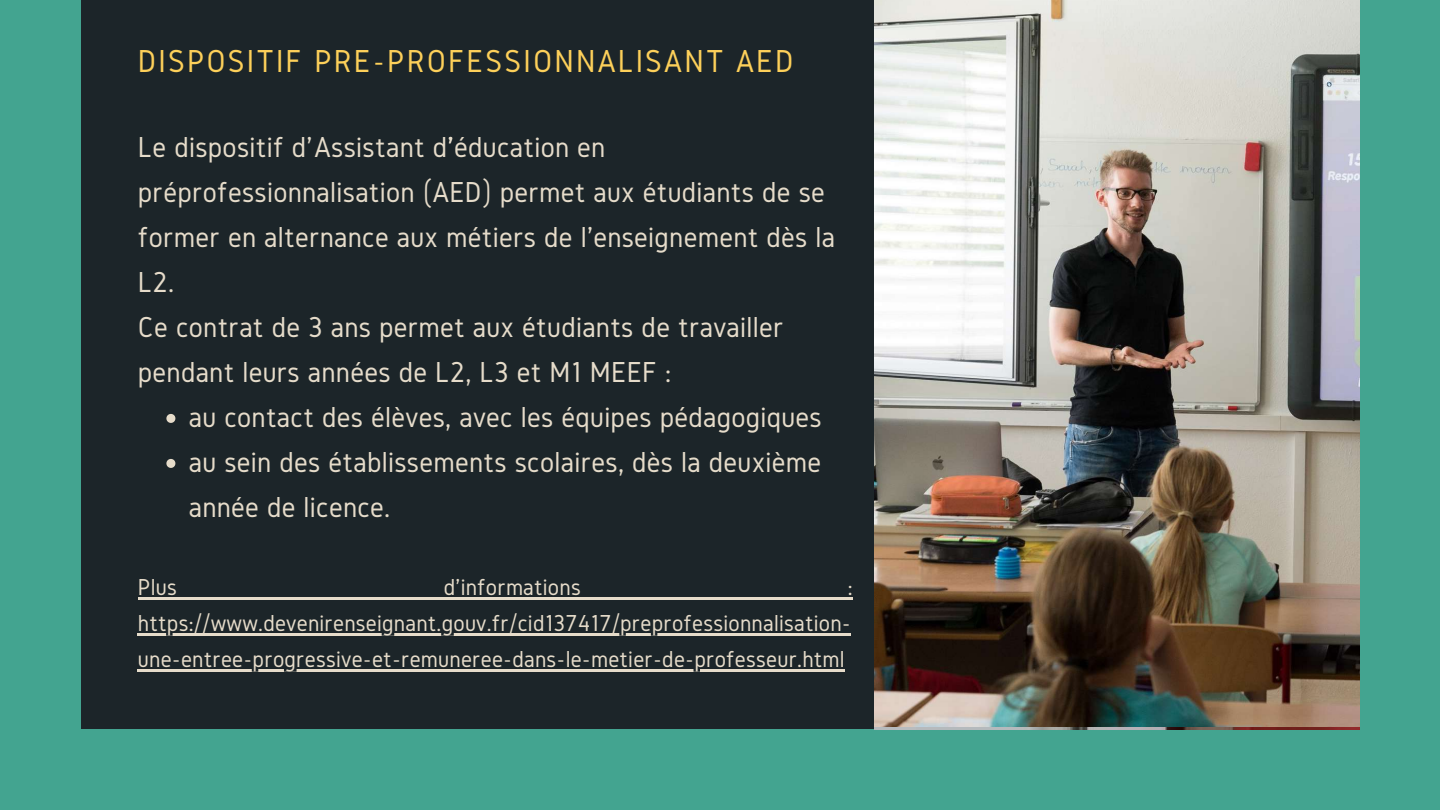
<style>
.page{position:relative;width:1440px;height:810px;background:#43a490}
.page>*{position:absolute;margin:0;border:0;box-sizing:border-box;transform-origin:0 0}
.t1{font:33px "Gidole";letter-spacing:.065em;color:#fdd05a}
.t2{font:30px/45px "Gidole";letter-spacing:.01em;color:#e6dcca;text-align:justify}
.t3{font:24px/36px "Gidole";letter-spacing:.01em;color:#e6dcca;text-align:justify}
</style>
<div class="page">
<div style="left:81px;top:0;width:814px;height:729px;background:#1c2529"></div>
<img style="left:875px;top:0;width:484px;height:727px">
<svg style="left:166px;top:414px;width:9px;height:9px"></svg>
<svg style="left:166px;top:459px;width:9px;height:9px"></svg>
<hr style="left:138px;top:597px;width:715px;height:2px;background:#e6dcca">
<hr style="left:138px;top:633px;width:713px;height:2px;background:#e6dcca">
<hr style="left:138px;top:669px;width:707px;height:2px;background:#e6dcca">
<p class="t1" style="left:138px;top:43px;width:657px">DISPOSITIF PRE-PROFESSIONNALISANT AED</p>
<p class="t2" style="left:138px;top:124px;width:699px;text-align:left">Le dispositif d’Assistant d’'éducation en préprofessionnalisation (AED) permet aux étudiants de se former en alternance aux métiers de l'enseignement dès la L2.<br>Ce contrat de 3 ans permet aux étudiants de travailler pendant leurs années de L2, L3 et M1 MEEF :</p>
<p class="t2" style="left:189px;top:394px;width:634px">au contact des élèves, avec les équipes pédagogiques au sein des établissements scolaires, dès la deuxième année de licence.</p>
<p class="t3" style="left:138px;top:569px;width:40px">Plus</p>
<p class="t3" style="left:444px;top:569px;width:138px">d'informations</p>
<p class="t3" style="left:138px;top:569px;width:716px;text-indent:710px">: https://www.devenirenseignant.gouv.fr/cid137417/preprofessionnalisation&shy;une-entree-progressive-et-remuneree-dans-le-metier-de-professeur.html</p>
</div>
